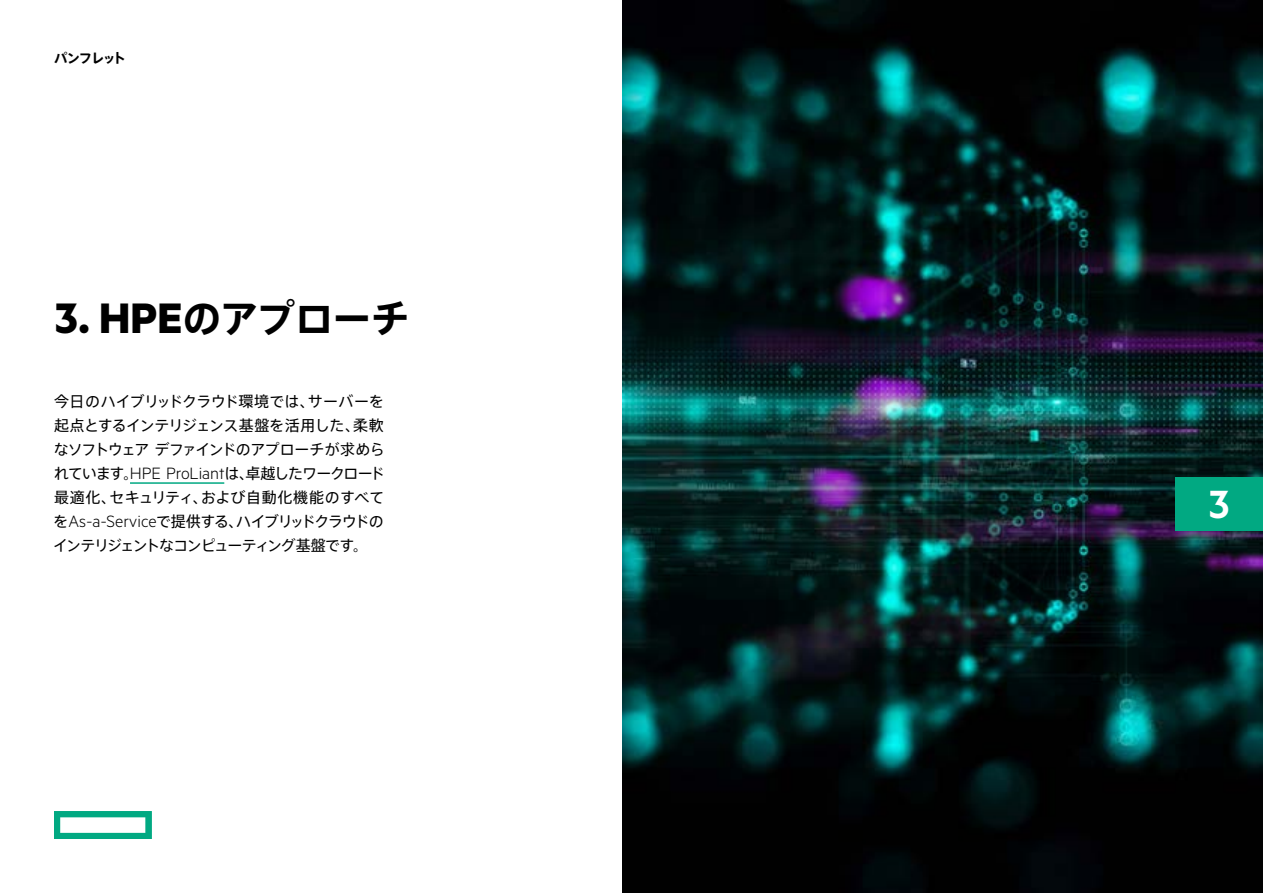
<style>
.page{position:relative;width:1263px;height:893px;background:#fff}
.page>*{position:absolute;margin:0;border:0;box-sizing:border-box;transform-origin:0 0}
.Headline_MetricHPE_B{font:600 44.25px "Metric HPE";color:#fff}
.Optional_Intro_Metri{font:700 39px "Axis Pro N";letter-spacing:-.03em;color:#000}
.Body_text_MetricHPE{font:15px/24px "Axis Pro N";letter-spacing:-.075em;color:#000;text-align:justify}
.Descriptor_MetricHPE{font:700 13.5px "Axis Pro N";letter-spacing:-.09em;color:#000}
.s1{font-family:"Metric HPE";font-size:48px}
.s2{font-family:"Metric HPE";font-weight:300;font-size:18.45px}
</style>
<div class="page">
<img style="left:623px;top:0;width:640px;height:893px">
<svg style="left:54px;top:811px;width:98px;height:28px"></svg>
<hr style="left:130px;top:482px;width:94px;height:2px;background:#01a982">
<div style="left:1176px;top:477px;width:87px;height:54px;background:#01a982"></div>
<p class="Descriptor_MetricHPE" style="left:54px;top:51px;width:74px">パンフレット</p>
<p class="Optional_Intro_Metri" style="left:54px;top:299px;width:357px"><span class="s1">3. HPE</span>のアプローチ</p>
<p class="Body_text_MetricHPE" style="left:53px;top:389px;width:333px">今日のハイブリッドクラウド環境では、サーバーを起点とするインテリジェンス基盤を活用した、柔軟なソフトウェアデファインドのアプローチが求められています。<span class="s2">HPE ProLiant</span>は、卓越したワークロード最適化、セキュリティ、および自動化機能のすべてを<span class="s2">As-a-Service</span>で提供する、ハイブリッドクラウドのインテリジェントなコンピューティング基盤です。</p>
<p class="Headline_MetricHPE_B" style="left:1208px;top:478px;width:25px">3</p>
</div>
